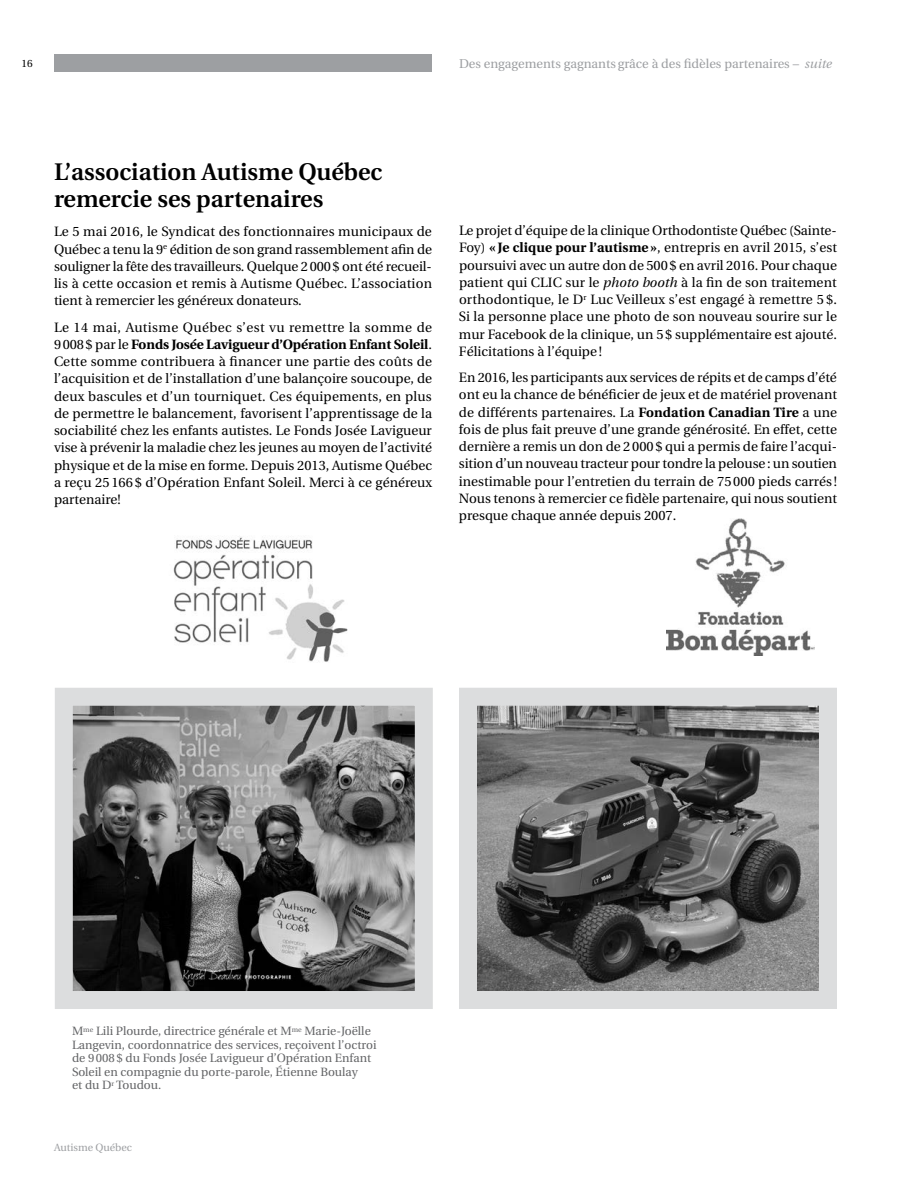
<style>
.page{position:relative;width:918px;height:1188px;background:#fff}
.page>*{position:absolute;margin:0;border:0;box-sizing:border-box;transform-origin:0 0}
.t1{font:600 24px/27px "Utopia";color:#000}
.t2{font:13.5px/17.2px "Utopia";color:#000;text-align:justify}
.t3{font:12.75px "Utopia";color:#9d9fa2}
.t4{font:12px/13.5px "Utopia";color:#636466}
.t5{font:10.5px "Utopia";color:#9d9fa2}
.t6{font:10.5px "Utopia";color:#000}
.s1{font-style:italic}
.s2{font-weight:700}
</style>
<div class="page">
<div style="left:54px;top:54px;width:378px;height:18px;background:#9d9fa2"></div>
<img style="left:666px;top:518px;width:149px;height:138px">
<svg style="left:459px;top:688px;width:378px;height:321px;background:#7b7b7c"></svg>
<img style="left:173px;top:537px;width:175px;height:125px">
<svg style="left:55px;top:688px;width:378px;height:321px;background:#7b7b7c"></svg>
<p class="t6" style="left:21px;top:58px;width:13px">16</p>
<p class="t3" style="left:459px;top:56px;width:374px">Des engagements gagnants grâce à des fidèles partenaires – <span class="s1">suite</span></p>
<h1 class="t1" style="left:54px;top:159px;width:330px">L’association Autisme Québec remercie ses partenaires</h1>
<p class="t2" style="left:54px;top:223px;width:380px">Le 5 mai 2016, le Syndicat des fonctionnaires municipaux de Québec a tenu la 9<sup>e</sup> édition de son grand rassemblement afin de souligner la fête des travailleurs. Quelque 2000$ ont été recueil&shy;lis à cette occasion et remis à Autisme Québec. L’association tient à remercier les généreux donateurs.</p>
<p class="t2" style="left:54px;top:319px;width:380px">Le 14 mai, Autisme Québec s’est vu remettre la somme de 9 008$ par le <span class="s2">Fonds Josée Lavigueur d’Opération Enfant Soleil</span>.<br>Cette somme contribuera à financer une partie des coûts de l’acquisition et de l’installation d’une balançoire soucoupe, de deux bascules et d’un tourniquet. Ces équipements, en plus de permettre le balancement, favorisent l’apprentissage de la sociabilité chez les enfants autistes. Le Fonds Josée Lavigueur vise à prévenir la maladie chez les jeunes au moyen de l’activité physique et de la mise en forme. Depuis 2013, Autisme Québec a reçu 25 166 $ d’Opération Enfant Soleil. Merci à ce généreux partenaire!</p>
<p class="t2" style="left:459px;top:222px;width:380px">Le projet d’équipe de la clinique Orthodontiste Québec (Sainte-Foy) <span class="s2">« Je clique pour l’autisme »</span>, entrepris en avril 2015, s’est poursuivi avec un autre don de 500$ en avril 2016. Pour chaque patient qui CLIC sur le <span class="s1">photo booth</span> à la fin de son traitement orthodontique, le D<sup>r</sup> Luc Veilleux s’est engagé à remettre 5 $.<br>Si la personne place une photo de son nouveau sourire sur le mur Facebook de la clinique, un 5$ supplémentaire est ajouté.<br>Félicitations à l’équipe !</p>
<p class="t2" style="left:459px;top:369px;width:380px">En 2016, les participants aux services de répits et de camps d’été ont eu la chance de bénéficier de jeux et de matériel provenant de différents partenaires. La <span class="s2">Fondation Canadian Tire</span> a une fois de plus fait preuve d’une grande générosité. En effet, cette dernière a remis un don de 2 000 $ qui a permis de faire l’acqui&shy;sition d’un nouveau tracteur pour tondre la pelouse: un soutien inestimable pour l’entretien du terrain de 75000 pieds carrés !<br>Nous tenons à remercier ce fidèle partenaire, qui nous soutient presque chaque année depuis 2007.</p>
<p class="t4" style="left:72px;top:1025px;width:306px">M<sup>me</sup> Lili Plourde, directrice générale et M<sup>me</sup> Marie-Joëlle Langevin, coordonnatrice des services, reçoivent l’octroi de 9 008 $ du Fonds Josée Lavigueur d’Opération Enfant Soleil en compagnie du porte-parole, Étienne Boulay<br>et du D<sup>r</sup> Toudou.</p>
<p class="t5" style="left:54px;top:1142px;width:80px">Autisme Québec</p>
</div>
